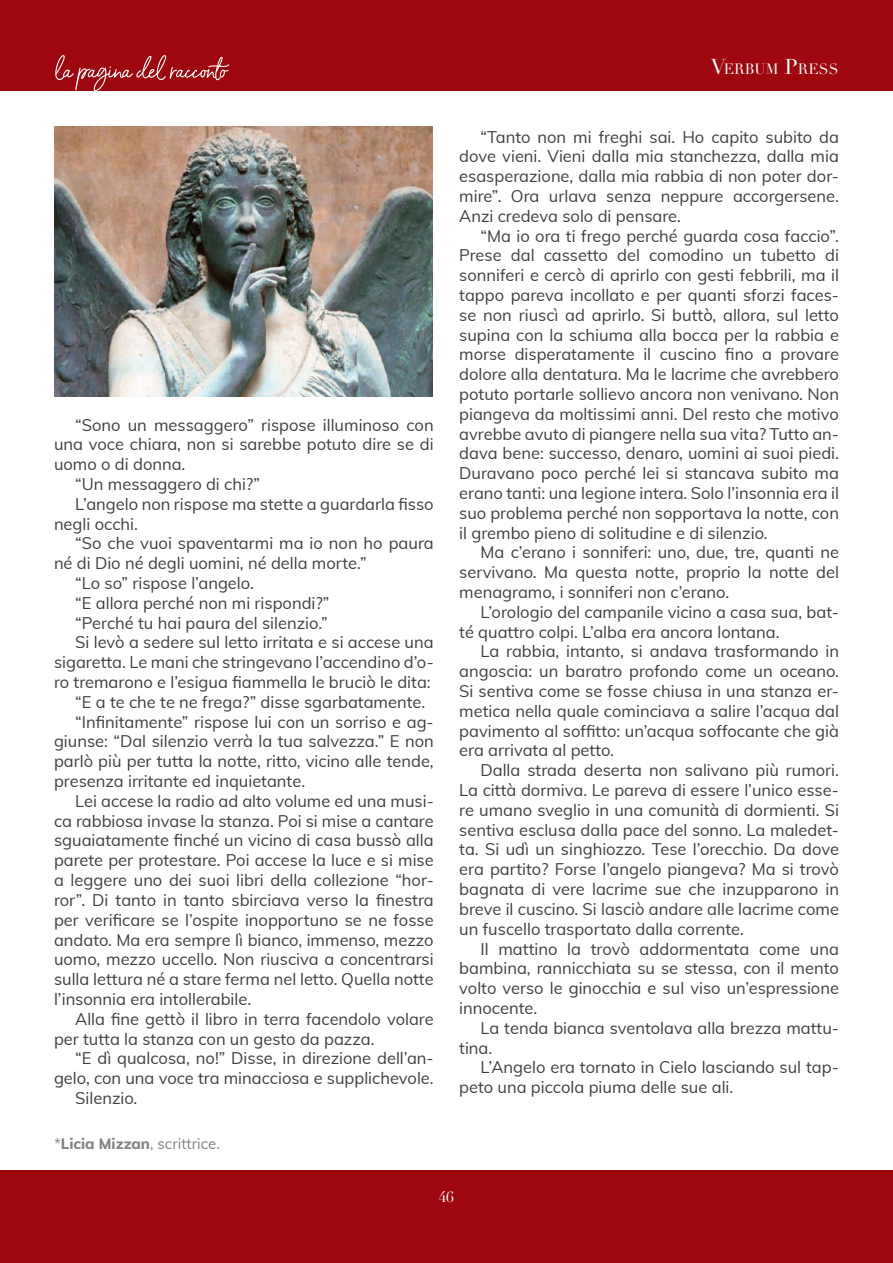
<style>
.page{position:relative;width:893px;height:1263px;background:#fff}
.page>*{position:absolute;margin:0;border:0;box-sizing:border-box;transform-origin:0 0}
.t1{font:16.5px/19.8px "Muli";color:#3e3e3f;text-align:justify}
.t2{font:15px "Muli";color:#808285}
.t3{font:15px "Didot";color:#fff}
.t4{font:14.7px "Didot";color:#fff}
.s1{font-weight:800}
.s2{font-size:21px}
</style>
<div class="page">
<div style="left:0;top:1170px;width:893px;height:93px;background:#9d070d"></div>
<div style="left:0;top:0;width:893px;height:90px;background:#9d070d"></div>
<img style="left:54px;top:126px;width:378px;height:270px">
<svg style="left:55px;top:55px;width:174px;height:36px"></svg>
<p class="t1" style="left:75px;top:414px;width:360px">“Sono un messaggero” rispose illuminoso con</p>
<p class="t1" style="left:54px;top:434px;width:381px">una voce chiara, non si sarebbe potuto dire se di</p>
<p class="t1" style="left:54px;top:454px;width:133px">uomo o di donna.</p>
<p class="t1" style="left:75px;top:473px;width:186px">“Un messaggero di chi?”</p>
<p class="t1" style="left:75px;top:493px;width:360px">L’angelo non rispose ma stette a guardarla fisso</p>
<p class="t1" style="left:54px;top:513px;width:85px">negli occhi.</p>
<p class="t1" style="left:75px;top:533px;width:360px">“So che vuoi spaventarmi ma io non ho paura</p>
<p class="t1" style="left:54px;top:553px;width:314px">né di Dio né degli uomini, né della morte.”</p>
<p class="t1" style="left:75px;top:572px;width:180px">“Lo so” rispose l’angelo.</p>
<p class="t1" style="left:75px;top:592px;width:256px">“E allora perché non mi rispondi?”</p>
<p class="t1" style="left:75px;top:612px;width:254px">“Perché tu hai paura del silenzio.”</p>
<p class="t1" style="left:75px;top:632px;width:360px">Si levò a sedere sul letto irritata e si accese una</p>
<p class="t1" style="left:54px;top:652px;width:381px">sigaretta. Le mani che stringevano l’accendino d’o-</p>
<p class="t1" style="left:54px;top:671px;width:378px">ro tremarono e l’esigua fiammella le bruciò le dita:</p>
<p class="t1" style="left:75px;top:691px;width:351px">“E a te che te ne frega?” disse sgarbatamente.</p>
<p class="t1" style="left:75px;top:711px;width:360px">“Infinitamente” rispose lui con un sorriso e ag-</p>
<p class="t1" style="left:54px;top:731px;width:381px">giunse: “Dal silenzio verrà la tua salvezza.” E non</p>
<p class="t1" style="left:54px;top:751px;width:381px">parlò più per tutta la notte, ritto, vicino alle tende,</p>
<p class="t1" style="left:54px;top:770px;width:253px">presenza irritante ed inquietante.</p>
<p class="t1" style="left:75px;top:790px;width:360px">Lei accese la radio ad alto volume ed una musi-</p>
<p class="t1" style="left:54px;top:810px;width:381px">ca rabbiosa invase la stanza. Poi si mise a cantare</p>
<p class="t1" style="left:54px;top:830px;width:381px">sguaiatamente finché un vicino di casa bussò alla</p>
<p class="t1" style="left:54px;top:850px;width:381px">parete per protestare. Poi accese la luce e si mise</p>
<p class="t1" style="left:54px;top:869px;width:381px">a leggere uno dei suoi libri della collezione “hor-</p>
<p class="t1" style="left:54px;top:889px;width:381px">ror”. Di tanto in tanto sbirciava verso la finestra</p>
<p class="t1" style="left:54px;top:909px;width:381px">per verificare se l’ospite inopportuno se ne fosse</p>
<p class="t1" style="left:54px;top:929px;width:381px">andato. Ma era sempre lì bianco, immenso, mezzo</p>
<p class="t1" style="left:54px;top:949px;width:381px">uomo, mezzo uccello. Non riusciva a concentrarsi</p>
<p class="t1" style="left:54px;top:968px;width:381px">sulla lettura né a stare ferma nel letto. Quella notte</p>
<p class="t1" style="left:54px;top:988px;width:199px">l’insonnia era intollerabile.</p>
<p class="t1" style="left:75px;top:1008px;width:360px">Alla fine gettò il libro in terra facendolo volare</p>
<p class="t1" style="left:54px;top:1028px;width:322px">per tutta la stanza con un gesto da pazza.</p>
<p class="t1" style="left:75px;top:1048px;width:360px">“E dì qualcosa, no!” Disse, in direzione dell’an-</p>
<p class="t1" style="left:54px;top:1067px;width:381px">gelo, con una voce tra minacciosa e supplichevole.</p>
<p class="t1" style="left:75px;top:1087px;width:64px">Silenzio.</p>
<p class="t2" style="left:54px;top:1133px;width:167px">*<span class="s1">Licia Mizzan</span>, scrittrice.</p>
<p class="t4" style="left:711px;top:60px;width:129px"><span class="s2">V</span>ERBUM <span class="s2">P</span>RESS</p>
<p class="t1" style="left:459px;top:126px;width:381px;text-indent:21px">“Tanto non mi freghi sai. Ho capito subito da dove vieni. Vieni dalla mia stanchezza, dalla mia esasperazione, dalla mia rabbia di non poter dor&shy;mire”. Ora urlava senza neppure accorgersene.<br>Anzi credeva solo di pensare.</p>
<p class="t1" style="left:459px;top:225px;width:381px;text-indent:21px">“Ma io ora ti frego perché guarda cosa faccio”.<br>Prese dal cassetto del comodino un tubetto di sonniferi e cercò di aprirlo con gesti febbrili, ma il tappo pareva incollato e per quanti sforzi faces&shy;se non riuscì ad aprirlo. Si buttò, allora, sul letto supina con la schiuma alla bocca per la rabbia e morse disperatamente il cuscino fino a provare dolore alla dentatura. Ma le lacrime che avrebbero potuto portarle sollievo ancora non venivano. Non piangeva da moltissimi anni. Del resto che motivo avrebbe avuto di piangere nella sua vita? Tutto an&shy;dava bene: successo, denaro, uomini ai suoi piedi.<br>Duravano poco perché lei si stancava subito ma erano tanti: una legione intera. Solo l’insonnia era il suo problema perché non sopportava la notte, con il grembo pieno di solitudine e di silenzio.</p>
<p class="t1" style="left:459px;top:542px;width:381px;text-indent:21px">Ma c’erano i sonniferi: uno, due, tre, quanti ne servivano. Ma questa notte, proprio la notte del menagramo, i sonniferi non c’erano.</p>
<p class="t1" style="left:459px;top:601px;width:381px;text-indent:21px">L’orologio del campanile vicino a casa sua, bat&shy;té quattro colpi. L’alba era ancora lontana.</p>
<p class="t1" style="left:459px;top:641px;width:381px;text-indent:21px">La rabbia, intanto, si andava trasformando in angoscia: un baratro profondo come un oceano.<br>Si sentiva come se fosse chiusa in una stanza er&shy;metica nella quale cominciava a salire l’acqua dal pavimento al soffitto: un’acqua soffocante che già era arrivata al petto.</p>
<p class="t1" style="left:459px;top:760px;width:381px;text-indent:21px">Dalla strada deserta non salivano più rumori.<br>La città dormiva. Le pareva di essere l’unico esse&shy;re umano sveglio in una comunità di dormienti. Si sentiva esclusa dalla pace del sonno. La maledet&shy;ta. Si udì un singhiozzo. Tese l’orecchio. Da dove era partito? Forse l’angelo piangeva? Ma si trovò bagnata di vere lacrime sue che inzupparono in breve il cuscino. Si lasciò andare alle lacrime come un fuscello trasportato dalla corrente.</p>
<p class="t1" style="left:459px;top:938px;width:381px;text-indent:21px">Il mattino la trovò addormentata come una bambina, rannicchiata su se stessa, con il mento volto verso le ginocchia e sul viso un’espressione innocente.</p>
<p class="t1" style="left:459px;top:1017px;width:381px;text-indent:21px">La tenda bianca sventolava alla brezza mattu&shy;tina.</p>
<p class="t1" style="left:459px;top:1057px;width:381px;text-indent:21px">L’Angelo era tornato in Cielo lasciando sul tap&shy;peto una piccola piuma delle sue ali.</p>
<p class="t3" style="left:438px;top:1188px;width:17px">46</p>
</div>
